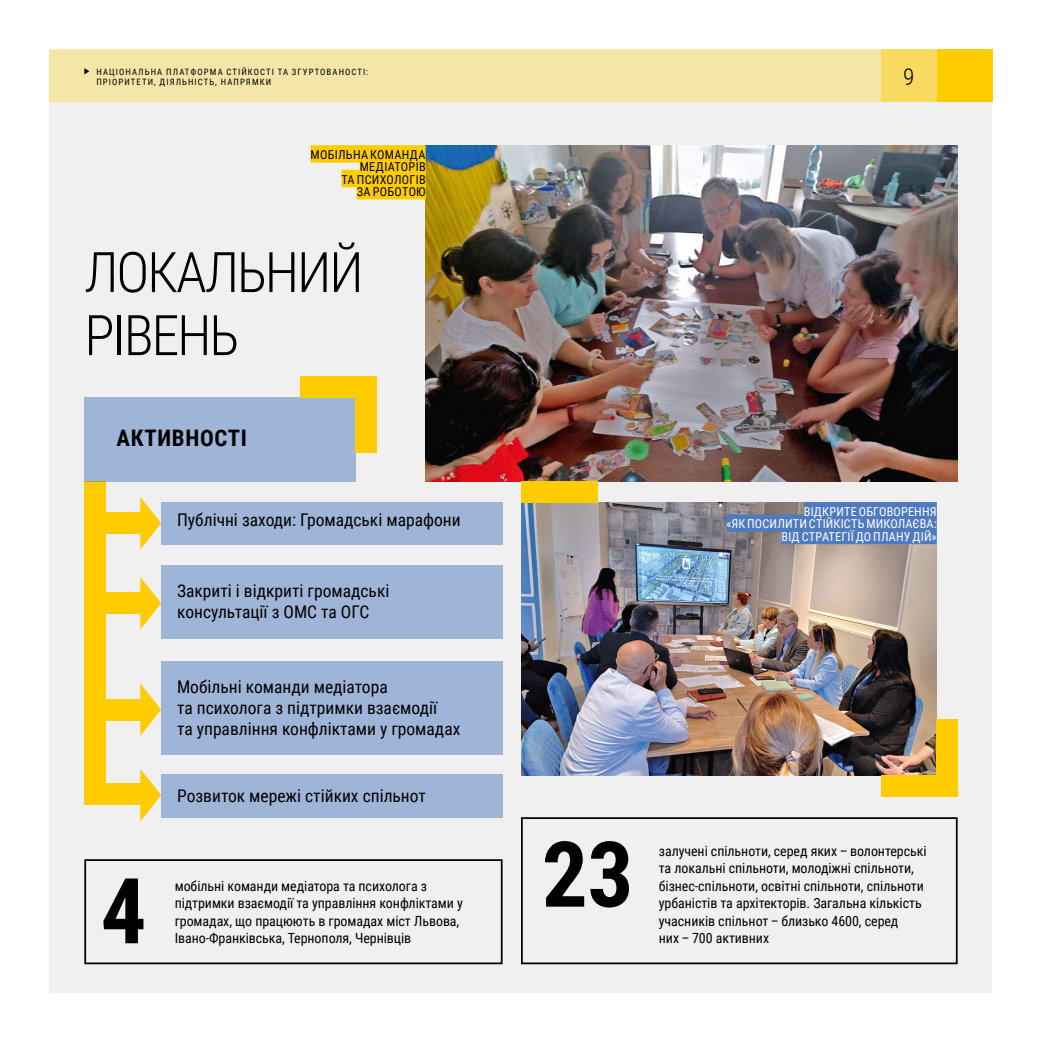
<style>
.page{position:relative;width:1042px;height:1042px;background:#fff}
.page>*{position:absolute;margin:0;border:0;box-sizing:border-box;transform-origin:0 0}
.t1{font:700 91px "Roboto Condensed";color:#000}
.t2{font:300 56px/63px "Roboto Condensed";letter-spacing:-.04em;color:#000}
.t3{font:300 23.1px "Roboto Condensed";color:#000}
.t4{font:700 22.75px "Roboto Condensed";letter-spacing:.03em;color:#000}
.t5{font:17.5px/21px "Roboto Condensed";color:#000}
.t6{font:14px/17.5px "Roboto Condensed";letter-spacing:-.005em;color:#000}
.t7{font:12.25px/12.2px "Roboto Condensed";letter-spacing:.01em;color:#fff;text-align:right}
.t8{font:12.25px/12.2px "Roboto Condensed";letter-spacing:.02em;color:#000;text-align:right}
.t9{font:8.75px/10.5px "Roboto Condensed";letter-spacing:.125em;color:#000}
</style>
<div class="page">
<div style="left:50px;top:50px;width:942px;height:942px;background:#f0f0f0"></div>
<div style="left:50px;top:50px;width:830px;height:52px;background:#f4e5a8"></div>
<div style="left:880px;top:50px;width:112px;height:52px;background:#f9da60"></div>
<div style="left:937px;top:50px;width:55px;height:52px;background:#fc0"></div>
<svg style="left:84px;top:68px;width:5px;height:6px"></svg>
<img style="left:521px;top:502px;width:415px;height:273px">
<img style="left:426px;top:145px;width:531px;height:336px">
<div style="left:84px;top:481px;width:21px;height:310px;background:#fc0"></div>
<div style="left:84px;top:783px;width:62px;height:21px;background:#fc0"></div>
<div style="left:84px;top:699px;width:62px;height:21px;background:#fc0"></div>
<div style="left:84px;top:593px;width:62px;height:21px;background:#fc0"></div>
<div style="left:84px;top:513px;width:62px;height:21px;background:#fc0"></div>
<div style="left:84px;top:397px;width:272px;height:84px;background:#9fb5d7"></div>
<div style="left:161px;top:502px;width:341px;height:42px;background:#9fb5d7"></div>
<div style="left:161px;top:565px;width:341px;height:73px;background:#9fb5d7"></div>
<div style="left:161px;top:661px;width:341px;height:93px;background:#9fb5d7"></div>
<div style="left:161px;top:774px;width:341px;height:43px;background:#9fb5d7"></div>
<div style="left:521px;top:481px;width:77px;height:21px;background:#fc0"></div>
<svg style="left:140px;top:497px;width:21px;height:52px"></svg>
<svg style="left:140px;top:577px;width:21px;height:52px"></svg>
<svg style="left:140px;top:683px;width:21px;height:53px"></svg>
<svg style="left:140px;top:769px;width:21px;height:52px"></svg>
<div style="left:356px;top:376px;width:21px;height:77px;background:#fc0"></div>
<div style="left:880px;top:775px;width:77px;height:21px;background:#fc0"></div>
<div style="left:300px;top:376px;width:77px;height:21px;background:#fc0"></div>
<div style="left:936px;top:719px;width:21px;height:77px;background:#fc0"></div>
<div style="left:84px;top:859px;width:418px;height:105px;border:2px solid #000"></div>
<div style="left:521px;top:817px;width:436px;height:147px;border:2px solid #000"></div>
<div style="left:311px;top:145px;width:115px;height:18px;background:#fc0"></div>
<div style="left:360px;top:157px;width:66px;height:18px;background:#fc0"></div>
<div style="left:341px;top:170px;width:85px;height:17px;background:#fc0"></div>
<div style="left:357px;top:182px;width:69px;height:17px;background:#fc0"></div>
<div style="left:804px;top:502px;width:132px;height:18px;background:#4f7bbe"></div>
<div style="left:726px;top:514px;width:210px;height:18px;background:#4f7bbe"></div>
<div style="left:781px;top:527px;width:155px;height:17px;background:#4f7bbe"></div>
<p class="t9" style="left:96px;top:66px;width:273px">НАЦІОНАЛЬНА ПЛАТФОРМА СТІЙКОСТІ ТА ЗГУРТОВАНОСТІ:<br>ПРІОРИТЕТИ, ДІЯЛЬНІСТЬ, НАПРЯМКИ</p>
<h3 class="t3" style="left:903px;top:60px;width:13px">9</h3>
<p class="t8" style="left:311px;top:148px;width:117px">МОБІЛЬНА КОМАНДА<br>МЕДІАТОРІВ<br>ТА ПСИХОЛОГІВ<br>ЗА РОБОТОЮ</p>
<h2 class="t2" style="left:84px;top:239px;width:281px">ЛОКАЛЬНИЙ<br>РІВЕНЬ</h2>
<h3 class="t4" style="left:117px;top:422px;width:132px">АКТИВНОСТІ</h3>
<p class="t5" style="left:177px;top:508px;width:285px">Публічні заходи: Громадські марафони</p>
<p class="t5" style="left:177px;top:579px;width:214px">Закриті і відкриті громадські консультації з ОМС та ОГС</p>
<p class="t5" style="left:177px;top:675px;width:285px">Мобільні команди медіатора<br>та психолога з підтримки взаємодії<br>та управління конфліктами у громадах</p>
<p class="t5" style="left:177px;top:784px;width:250px">Розвиток мережі стійких спільнот</p>
<h1 class="t1" style="left:101px;top:847px;width:48px">4</h1>
<p class="t6" style="left:175px;top:876px;width:290px">мобільні команди медіатора та психолога з підтримки взаємодії та управління конфліктами у громадах, що працюють в громадах міст Львова,</p>
<p class="t6" style="left:175px;top:929px;width:238px">Івано-Франківська, Тернополя, Чернівців</p>
<p class="t7" style="left:726px;top:505px;width:212px">ВІДКРИТЕ ОБГОВОРЕННЯ<br>«ЯК ПОСИЛИТИ СТІЙКІСТЬ МИКОЛАЄВА:<br>ВІД СТРАТЕГІЇ ДО ПЛАНУ ДІЙ»</p>
<h1 class="t1" style="left:542px;top:810px;width:93px">23</h1>
<p class="t6" style="left:659px;top:841px;width:269px">залучені спільноти, серед яких – волонтерські та локальні спільноти, молодіжні спільноти, бізнес-спільноти, освітні спільноти, спільноти урбаністів та архітекторів. Загальна кількість учасників спільнот – близько 4600, серед<br>них – 700 активних</p>
</div>
